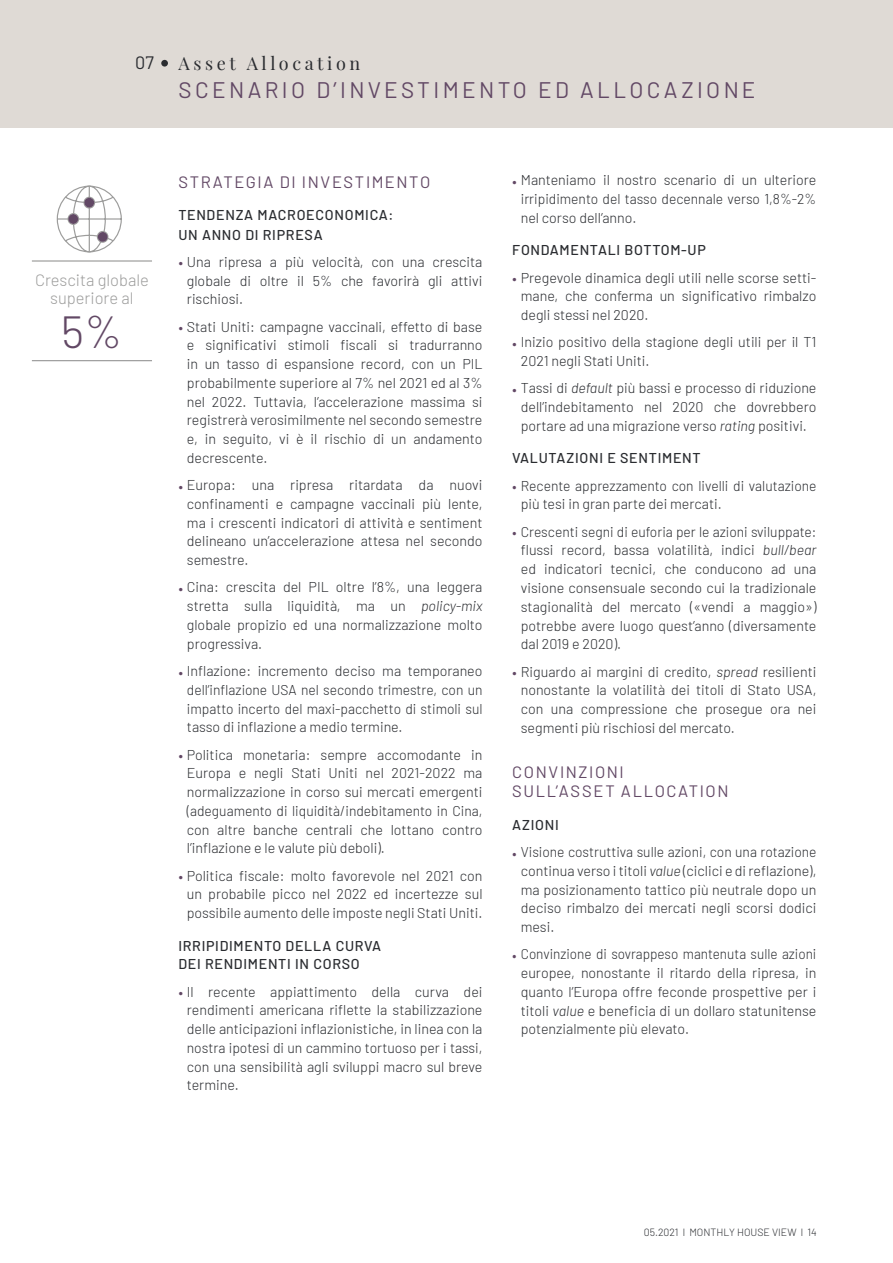
<style>
.page{position:relative;width:893px;height:1263px;background:#fff}
.page>*{position:absolute;margin:0;border:0;box-sizing:border-box;transform-origin:0 0}
.t1{font:300 45px "Barlow";color:#624865}
.t2{font:22.5px "Barlow";letter-spacing:.15em;color:#624865}
.t3{font:18px "Playfair Display";letter-spacing:.2em;color:#2a2c30}
.t4{font:18px "Barlow";color:#2a2c30}
.t5{font:16.5px/19.5px "Barlow";letter-spacing:.1em;color:#624865}
.t6{font:300 16.5px/18px "Barlow";color:#9d9d9c;text-align:center}
.t7{font:300 14.25px/18.8px "Barlow";color:#2a2c30;text-align:justify}
.t8{font:300 14.25px/18.8px "Barlow";color:#2a2c30;text-align:justify;scale:.95 1}
.t9{font:500 14.25px/19.5px "Barlow";letter-spacing:.05em;color:#2a2c30}
.t10{font:300 10.5px "Barlow";color:#2a2c30}
.s1{font-style:italic}
</style>
<div class="page">
<hr style="left:32px;top:260px;width:120px;height:2px;background:#9d9d9c">
<hr style="left:32px;top:360px;width:120px;height:1px;background:#9d9d9c">
<svg style="left:56px;top:185px;width:66px;height:68px"></svg>
<div style="left:68px;top:213px;width:11px;height:12px;border:1px solid #9d9d9c;border-radius:50%"></div>
<div style="left:97px;top:231px;width:11px;height:12px;border:1px solid #9d9d9c;border-radius:50%"></div>
<div style="left:83px;top:197px;width:12px;height:12px;border:1px solid #9d9d9c;border-radius:50%"></div>
<div style="left:84px;top:198px;width:10px;height:9px;background:#624865;border-radius:50%"></div>
<div style="left:68px;top:214px;width:10px;height:10px;background:#624865;border-radius:50%"></div>
<div style="left:98px;top:232px;width:10px;height:10px;background:#624865;border-radius:50%"></div>
<div style="left:0;top:0;width:893px;height:128px;background:#dfdad5"></div>
<div style="left:161px;top:60px;width:7px;height:7px;background:#2a2c30;border-radius:50%"></div>
<p class="t4" style="left:135px;top:50px;width:20px">07</p>
<p class="t3" style="left:179px;top:49px;width:183px">Asset Allocation</p>
<h2 class="t2" style="left:179px;top:74px;width:578px">SCENARIO D’INVESTIMENTO ED ALLOCAZIONE</h2>
<p class="t6" style="left:35px;top:270px;width:115px">Crescita globale superiore al</p>
<h1 class="t1" style="left:61px;top:299px;width:63px">5%</h1>
<p class="t5" style="left:178px;top:171px;width:254px">STRATEGIA DI INVESTIMENTO</p>
<p class="t9" style="left:178px;top:204px;width:217px">TENDENZA MACROECONOMICA:<br>UN ANNO DI RIPRESA</p>
<p class="t7" style="left:187px;top:251px;width:297px;text-indent:-9px"><sub>•</sub> Una ripresa a più velocità, con una crescita globale di oltre il 5% che favorirà gli attivi rischiosi.</p>
<p class="t7" style="left:187px;top:316px;width:297px;text-indent:-9px"><sub>•</sub> Stati Uniti: campagne vaccinali, effetto di base e significativi stimoli fiscali si tradurranno in un tasso di espansione record, con un PIL probabilmente superiore al 7% nel 2021 ed al 3% nel 2022. Tuttavia, l’accelerazione massima si registrerà verosimilmente nel secondo semestre e, in seguito, vi è il rischio di un andamento decrescente.</p>
<p class="t7" style="left:187px;top:475px;width:297px;text-indent:-9px"><sub>•</sub> Europa: una ripresa ritardata da nuovi confinamenti e campagne vaccinali più lente, ma i crescenti indicatori di attività e sentiment delineano un’accelerazione attesa nel secondo semestre.</p>
<p class="t7" style="left:187px;top:577px;width:297px;text-indent:-9px"><sub>•</sub> Cina: crescita del PIL oltre l’8%, una leggera stretta sulla liquidità, ma un <span class="s1">policy-mix </span>globale propizio ed una normalizzazione molto progressiva.</p>
<p class="t7" style="left:187px;top:660px;width:297px;text-indent:-9px"><sub>•</sub> Inflazione: incremento deciso ma temporaneo dell’inflazione USA nel secondo trimestre, con un impatto incerto del maxi-pacchetto di stimoli sul tasso di inflazione a medio termine.</p>
<p class="t7" style="left:187px;top:744px;width:297px;text-indent:-9px"><sub>•</sub> Politica monetaria: sempre accomodante in Europa e negli Stati Uniti nel 2021-2022 ma normalizzazione in corso sui mercati emergenti (adeguamento di liquidità/indebitamento in Cina, con altre banche centrali che lottano contro l’inflazione e le valute più deboli).</p>
<p class="t7" style="left:178px;top:865px;width:306px;text-align:center"><sub>•</sub> Politica fiscale: molto favorevole nel 2021 con un probabile picco nel 2022 ed incertezze sul possibile aumento delle imposte negli Stati Uniti.</p>
<p class="t9" style="left:178px;top:935px;width:204px;line-height:18.8px">IRRIPIDIMENTO DELLA CURVA<br>DEI RENDIMENTI IN CORSO</p>
<p class="t7" style="left:187px;top:981px;width:297px;text-indent:-9px"><sub>•</sub> Il recente appiattimento della curva dei rendimenti americana riflette la stabilizzazione delle anticipazioni inflazionistiche, in linea con la nostra ipotesi di un cammino tortuoso per i tassi, con una sensibilità agli sviluppi macro sul breve termine.</p>
<p class="t7" style="left:521px;top:170px;width:297px;text-indent:-9px"><sub>•</sub> Manteniamo il nostro scenario di un ulteriore irripidimento del tasso decennale verso 1,8%-2% nel corso dell’anno.</p>
<p class="t9" style="left:512px;top:239px;width:195px">FONDAMENTALI BOTTOM-UP</p>
<p class="t7" style="left:521px;top:267px;width:297px;text-indent:-9px"><sub>•</sub> Pregevole dinamica degli utili nelle scorse setti&shy;mane, che conferma un significativo rimbalzo degli stessi nel 2020.</p>
<p class="t7" style="left:521px;top:332px;width:297px;text-indent:-9px"><sub>•</sub> Inizio positivo della stagione degli utili per il T1<br>2021 negli Stati Uniti.</p>
<p class="t7" style="left:512px;top:378px;width:306px;text-align:center"><sub>•</sub> Tassi di <span class="s1">default</span> più bassi e processo di riduzione dell’indebitamento nel 2020 che dovrebbero portare ad una migrazione verso <span class="s1">rating</span> positivi.</p>
<p class="t9" style="left:512px;top:447px;width:190px">VALUTAZIONI E SENTIMENT</p>
<p class="t7" style="left:521px;top:475px;width:297px;text-indent:-9px"><sub>•</sub> Recente apprezzamento con livelli di valutazione più tesi in gran parte dei mercati.</p>
<p class="t7" style="left:521px;top:521px;width:297px;text-indent:-9px"><sub>•</sub> Crescenti segni di euforia per le azioni sviluppate: flussi record, bassa volatilità, indici <span class="s1">bull/bear </span>ed indicatori tecnici, che conducono ad una visione consensuale secondo cui la tradizionale stagionalità del mercato («vendi a maggio») potrebbe avere luogo quest’anno (diversamente dal 2019 e 2020).</p>
<p class="t7" style="left:521px;top:661px;width:297px;text-indent:-9px"><sub>•</sub> Riguardo ai margini di credito, <span class="s1">spread</span> resilienti nonostante la volatilità dei titoli di Stato USA, con una compressione che prosegue ora nei segmenti più rischiosi del mercato.</p>
<p class="t5" style="left:512px;top:761px;width:218px">CONVINZIONI<br>SULL’ASSET ALLOCATION</p>
<p class="t9" style="left:512px;top:814px;width:48px">AZIONI</p>
<p class="t7" style="left:521px;top:841px;width:297px;text-indent:-9px"><sub>•</sub> Visione costruttiva sulle azioni, con una rotazione continua verso i titoli <span class="s1">value</span> (ciclici e di reflazione), ma posizionamento tattico più neutrale dopo un deciso rimbalzo dei mercati negli scorsi dodici mesi.</p>
<p class="t8" style="left:521px;top:944px;width:313px;text-indent:-9px"><sub>•</sub> Convinzione di sovrappeso mantenuta sulle azioni europee, nonostante il ritardo della ripresa, in quanto l’Europa offre feconde prospettive per i titoli <span class="s1">value</span> e beneficia di un dollaro statunitense potenzialmente più elevato.</p>
<p class="t10" style="left:644px;top:1225px;width:174px">05.2021 l MONTHLY HOUSE VIEW l 14</p>
</div>
